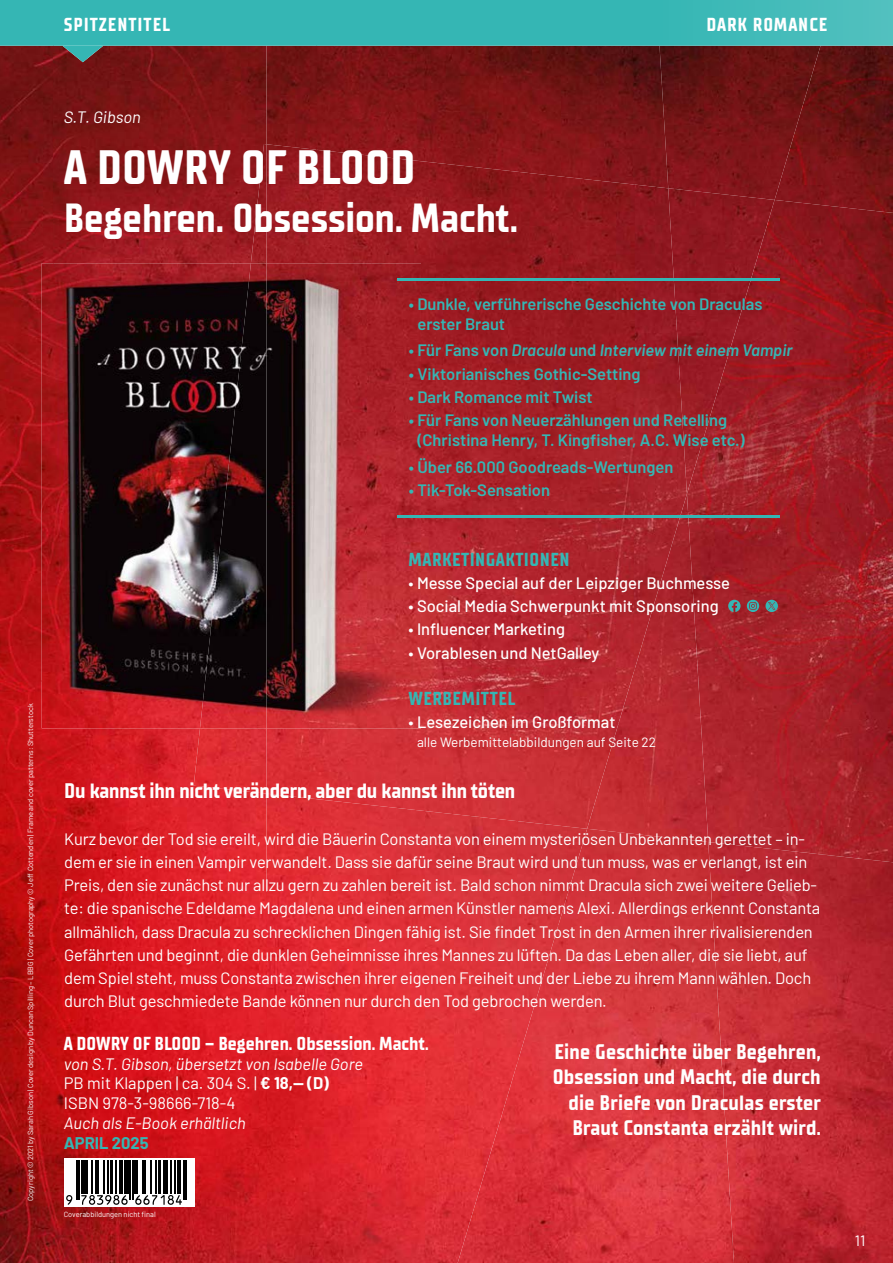
<style>
.page{position:relative;width:893px;height:1263px;background:#fff}
.page>*{position:absolute;margin:0;border:0;box-sizing:border-box;transform-origin:0 0}
.t1{font:700 48px "TT Supermolot Neue Cond";color:#fff}
.t2{font:700 40.5px "TT Supermolot Neue Cond";color:#fff}
.t3{font:700 21px/25.5px "TT Supermolot Neue Cond";letter-spacing:.01em;color:#fff;text-align:right}
.t4{font:700 21px "TT Supermolot Neue Cond";letter-spacing:-.01em;color:#fff}
.t5{font:700 18.75px "TT Supermolot Neue Cond";color:#fff}
.t6{font:700 18.75px "TT Supermolot Neue Cond";letter-spacing:.025em;color:#35b6b4}
.t7{font:700 18.75px "TT Supermolot Neue Cond";letter-spacing:.05em;color:#fff}
.t8{font:16.5px/23.2px "Barlow";letter-spacing:-.01em;color:#fff}
.t9{font:600 16.5px/19.8px "Barlow";color:#35b6b4}
.t10{font:500 16.5px "Barlow";color:#fff}
.t11{font:italic 600 16.5px "Barlow";color:#35b6b4}
.t12{font:italic 16.5px "Barlow";color:#fff}
.t13{font:700 16.5px "Barlow";color:#35b6b4}
.t14{font:15px "Barlow";color:#fff}
.t15{font:13.5px "Barlow";color:#fff}
.t16{font:7.5px "Barlow";color:#fff}
.s1{font-style:normal}
.s2{font-style:italic}
.s3{font-weight:700}
</style>
<div class="page">
<img style="left:668px;top:62px;width:106px;height:126px">
<img style="left:774px;top:62px;width:119px;height:138px">
<img style="left:713px;top:862px;width:180px;height:401px">
<img style="left:266px;top:829px;width:251px;height:434px">
<div style="left:517px;top:829px;width:41px;height:96px;background:#d3333a"></div>
<img style="left:317px;top:62px;width:351px;height:122px">
<img style="left:266px;top:62px;width:51px;height:82px">
<img style="left:0;top:893px;width:266px;height:370px">
<img style="left:0;top:681px;width:213px;height:212px">
<div style="left:213px;top:794px;width:53px;height:99px;background:#e22831"></div>
<img style="left:0;top:62px;width:53px;height:619px">
<img style="left:53px;top:62px;width:213px;height:201px">
<img style="left:458px;top:1070px;width:276px;height:193px">
<img style="left:515px;top:925px;width:207px;height:146px">
<img style="left:558px;top:829px;width:155px;height:97px">
<img style="left:687px;top:188px;width:87px;height:164px">
<img style="left:687px;top:352px;width:206px;height:510px">
<img style="left:729px;top:301px;width:164px;height:52px">
<img style="left:744px;top:200px;width:149px;height:102px">
<img style="left:266px;top:724px;width:321px;height:105px">
<img style="left:421px;top:355px;width:213px;height:369px">
<img style="left:634px;top:184px;width:53px;height:310px">
<img style="left:372px;top:156px;width:263px;height:199px">
<img style="left:266px;top:144px;width:106px;height:119px">
<img style="left:194px;top:144px;width:72px;height:650px">
<img style="left:587px;top:494px;width:121px;height:348px">
<hr style="left:398px;top:278px;width:382px;height:3px;background:#35b6b4">
<hr style="left:398px;top:515px;width:382px;height:3px;background:#35b6b4">
<img style="left:42px;top:263px;width:158px;height:465px">
<img style="left:200px;top:263px;width:221px;height:465px">
<img style="left:398px;top:278px;width:23px;height:3px">
<img style="left:398px;top:515px;width:23px;height:3px">
<svg style="left:728px;top:600px;width:13px;height:12px"></svg>
<svg style="left:765px;top:600px;width:13px;height:12px"></svg>
<svg style="left:747px;top:600px;width:12px;height:12px"></svg>
<div style="left:64px;top:1158px;width:131px;height:49px;background:#fff"></div>
<svg style="left:72px;top:1160px;width:115px;height:40px"></svg>
<svg style="left:66px;top:1195px;width:6px;height:10px"></svg>
<hr style="left:76px;top:1160px;width:2px;height:39px;background:#000">
<hr style="left:79px;top:1160px;width:1px;height:39px;background:#000">
<hr style="left:81px;top:1160px;width:4px;height:33px;background:#000">
<hr style="left:86px;top:1160px;width:2px;height:33px;background:#000">
<hr style="left:92px;top:1160px;width:1px;height:33px;background:#000">
<hr style="left:95px;top:1160px;width:1px;height:33px;background:#000">
<hr style="left:97px;top:1160px;width:1px;height:33px;background:#000">
<hr style="left:103px;top:1160px;width:1px;height:33px;background:#000">
<hr style="left:108px;top:1160px;width:1px;height:33px;background:#000">
<hr style="left:110px;top:1160px;width:2px;height:33px;background:#000">
<hr style="left:116px;top:1160px;width:1px;height:33px;background:#000">
<hr style="left:119px;top:1160px;width:1px;height:33px;background:#000">
<svg style="left:81px;top:1195px;width:47px;height:10px"></svg>
<hr style="left:122px;top:1160px;width:1px;height:33px;background:#000">
<div style="left:124px;top:1160px;width:5px;height:33px;background:#000"></div>
<hr style="left:130px;top:1160px;width:1px;height:39px;background:#000">
<hr style="left:132px;top:1160px;width:1px;height:39px;background:#000">
<hr style="left:134px;top:1160px;width:1px;height:33px;background:#000">
<hr style="left:137px;top:1160px;width:1px;height:33px;background:#000">
<hr style="left:142px;top:1160px;width:2px;height:33px;background:#000">
<hr style="left:145px;top:1160px;width:1px;height:33px;background:#000">
<hr style="left:151px;top:1160px;width:1px;height:33px;background:#000">
<hr style="left:155px;top:1160px;width:1px;height:33px;background:#000">
<hr style="left:159px;top:1160px;width:2px;height:33px;background:#000">
<hr style="left:163px;top:1160px;width:3px;height:33px;background:#000">
<hr style="left:167px;top:1160px;width:1px;height:33px;background:#000">
<hr style="left:170px;top:1160px;width:1px;height:33px;background:#000">
<svg style="left:135px;top:1195px;width:47px;height:10px"></svg>
<hr style="left:175px;top:1160px;width:1px;height:33px;background:#000">
<hr style="left:177px;top:1160px;width:4px;height:33px;background:#000">
<hr style="left:183px;top:1160px;width:1px;height:39px;background:#000">
<hr style="left:185px;top:1160px;width:1px;height:39px;background:#000">
<svg style="left:0;top:0;width:893px;height:62px;background:#458d8c"></svg>
<svg style="left:62px;top:46px;width:41px;height:1px"></svg>
<p class="t7" style="left:64px;top:13px;width:108px">SPITZENTITEL</p>
<p class="t7" style="left:706px;top:13px;width:122px">DARK ROMANCE</p>
<p class="t16" style="left:25px;top:1201px;width:499px;rotate:-90deg">Copyright © 2021 by Sarah Gibson | Cover design by Duncan Spilling – LBBG | Cover photography © Jeff Cottenden | Frame and cover patterns: Shutterstock</p>
<p class="t12" style="left:64px;top:105px;width:79px">S.T. Gibson</p>
<h1 class="t1" style="left:64px;top:138px;width:353px">A DOWRY OF BLOOD</h1>
<h2 class="t2" style="left:64px;top:194px;width:455px">Begehren. Obsession. Macht.</h2>
<p class="t9" style="left:417px;top:293px;width:347px;text-indent:-8px">• Dunkle, verführerische Geschichte von Draculas erster Braut</p>
<p class="t11" style="left:409px;top:338px;width:385px"><span class="s1">• Für Fans von</span> Dracula <span class="s1">und</span> Interview mit einem Vampir</p>
<p class="t9" style="left:409px;top:362px;width:233px">• Viktorianisches Gothic-Setting</p>
<p class="t9" style="left:409px;top:386px;width:185px">• Dark Romance mit Twist</p>
<p class="t9" style="left:417px;top:409px;width:329px;text-indent:-8px">• Für Fans von Neuerzählungen und Retelling (Christina Henry, T. Kingfisher, A.C. Wise etc.)</p>
<p class="t9" style="left:409px;top:455px;width:266px">• Über 66.000 Goodreads-Wertungen</p>
<p class="t9" style="left:409px;top:479px;width:143px">• Tik-Tok-Sensation</p>
<p class="t6" style="left:409px;top:548px;width:162px">MARKETINGAKTIONEN</p>
<p class="t10" style="left:409px;top:571px;width:323px">• Messe Special auf der Leipziger Buchmesse</p>
<p class="t10" style="left:409px;top:594px;width:312px">• Social Media Schwerpunkt mit Sponsoring</p>
<p class="t10" style="left:409px;top:617px;width:158px">• Influencer Marketing</p>
<p class="t10" style="left:409px;top:641px;width:192px">• Vorablesen und NetGalley</p>
<p class="t6" style="left:409px;top:687px;width:108px">WERBEMITTEL</p>
<p class="t10" style="left:409px;top:710px;width:208px">• Lesezeichen im Großformat</p>
<p class="t15" style="left:417px;top:732px;width:240px">alle Werbemittelabbildungen auf Seite 22</p>
<p class="t4" style="left:64px;top:778px;width:453px">Du kannst ihn nicht verändern, aber du kannst ihn töten</p>
<p class="t8" style="left:64px;top:826px;width:758px">Kurz bevor der Tod sie ereilt, wird die Bäuerin Constanta von einem mysteriösen Unbekannten gerettet – in&shy;dem er sie in einen Vampir verwandelt. Dass sie dafür seine Braut wird und tun muss, was er verlangt, ist ein Preis, den sie zunächst nur allzu gern zu zahlen bereit ist. Bald schon nimmt Dracula sich zwei weitere Gelieb&shy;te: die spanische Edeldame Magdalena und einen armen Künstler namens Alexi. Allerdings erkennt Constanta allmählich, dass Dracula zu schrecklichen Dingen fähig ist. Sie findet Trost in den Armen ihrer rivalisierenden Gefährten und beginnt, die dunklen Geheimnisse ihres Mannes zu lüften. Da das Leben aller, die sie liebt, auf dem Spiel steht, muss Constanta zwischen ihrer eigenen Freiheit und der Liebe zu ihrem Mann wählen. Doch durch Blut geschmiedete Bande können nur durch den Tod gebrochen werden.</p>
<p class="t5" style="left:64px;top:1032px;width:366px">A DOWRY OF BLOOD – Begehren. Obsession. Macht.</p>
<p class="t8" style="left:64px;top:1052px;width:301px;line-height:19.8px"><span class="s2">von S.T. Gibson, übersetzt von Isabelle Gore<br></span>PB mit Klappen | ca. 304 S. | <span class="s3">€ 18,— (D)<br></span>ISBN 978-3-98666-718-4</p>
<p class="t12" style="left:64px;top:1111px;width:183px">Auch als E-Book erhältlich</p>
<p class="t13" style="left:64px;top:1130px;width:86px">APRIL 2025</p>
<p class="t16" style="left:64px;top:1208px;width:94px">Coverabbildungen nicht final</p>
<p class="t3" style="left:553px;top:1039px;width:270px">Eine Geschichte über Begehren,<br>Obsession und Macht, die durch die Briefe von Draculas erster<br>Braut Constanta erzählt wird.</p>
<p class="t14" style="left:855px;top:1230px;width:12px">11</p>
</div>
